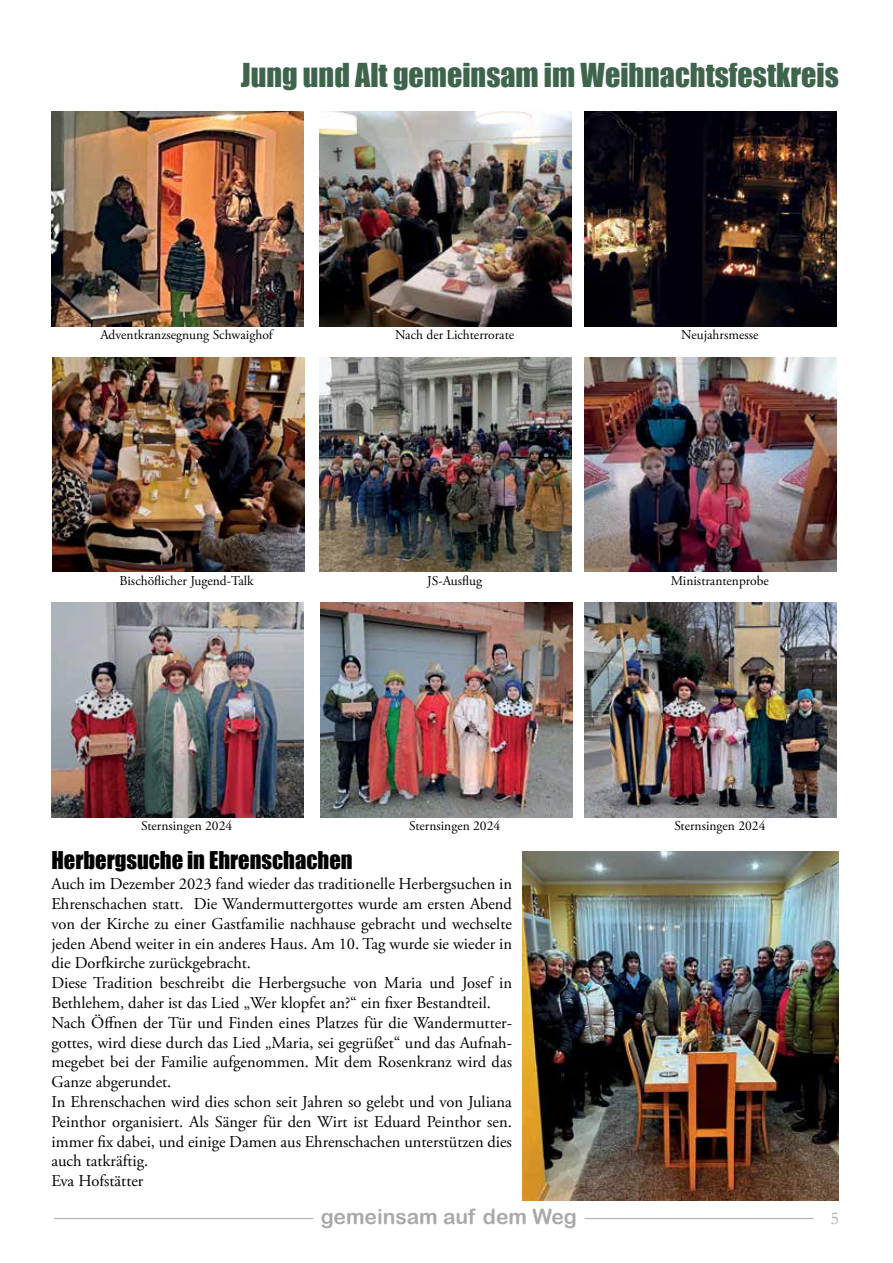
<style>
.page{position:relative;width:893px;height:1263px;background:#fff}
.page>*{position:absolute;margin:0;border:0;box-sizing:border-box;transform-origin:0 0}
.t1{font:30.3px "Impact";color:#3e654b}
.t2{font:22.5px "Impact";color:#000}
.t3{font:21px "Arial Rounded MT Bold";color:#a7a9ac}
.t4{font:18px "Garamond";color:#a7a9ac}
.t5{font:16.5px/19.8px "Adobe Garamond Pro";color:#000}
.t6{font:13.5px "Adobe Garamond Pro";color:#000}
</style>
<div class="page">
<hr style="left:54px;top:1218px;width:259px;height:1px;background:#a7a9ac">
<hr style="left:584px;top:1218px;width:230px;height:1px;background:#a7a9ac">
<img style="left:523px;top:852px;width:316px;height:348px">
<img style="left:51px;top:112px;width:253px;height:214px">
<img style="left:584px;top:112px;width:252px;height:214px">
<img style="left:320px;top:112px;width:252px;height:214px">
<img style="left:51px;top:602px;width:253px;height:215px">
<img style="left:53px;top:357px;width:252px;height:215px">
<img style="left:321px;top:602px;width:252px;height:215px">
<img style="left:319px;top:357px;width:252px;height:215px">
<img style="left:585px;top:602px;width:252px;height:215px">
<img style="left:584px;top:357px;width:252px;height:215px">
<h1 class="t1" style="left:241px;top:51px;width:600px">Jung und Alt gemeinsam im Weihnachtsfestkreis</h1>
<p class="t6" style="left:100px;top:327px;width:174px">Adventkranzsegnung Schwaighof</p>
<p class="t6" style="left:395px;top:327px;width:121px">Nach der Lichterrorate</p>
<p class="t6" style="left:681px;top:327px;width:79px">Neujahrsmesse</p>
<p class="t6" style="left:120px;top:572px;width:136px">Bischöflicher Jugend-Talk</p>
<p class="t6" style="left:427px;top:572px;width:56px">JS-Ausflug</p>
<p class="t6" style="left:671px;top:572px;width:100px">Ministrantenprobe</p>
<p class="t6" style="left:141px;top:818px;width:93px">Sternsingen 2024</p>
<p class="t6" style="left:409px;top:818px;width:93px">Sternsingen 2024</p>
<p class="t6" style="left:674px;top:818px;width:93px">Sternsingen 2024</p>
<h2 class="t2" style="left:51px;top:843px;width:303px">Herbergsuche in Ehrenschachen</h2>
<p class="t5" style="left:51px;top:875px;width:462px">Auch im Dezember 2023 fand wieder das traditionelle Herbergsuchen in Ehrenschachen statt. Die Wandermuttergottes wurde am ersten Abend von der Kirche zu einer Gastfamilie nachhause gebracht und wechselte jeden Abend weiter in ein anderes Haus. Am 10. Tag wurde sie wieder in die Dorfkirche zurückgebracht.<br>Diese Tradition beschreibt die Herbergsuche von Maria und Josef in Bethlehem, daher ist das Lied „Wer klopfet an?“ ein fixer Bestandteil.<br>Nach Öffnen der Tür und Finden eines Platzes für die Wandermutter&shy;gottes, wird diese durch das Lied „Maria, sei gegrüßet“ und das Aufnah&shy;megebet bei der Familie aufgenommen. Mit dem Rosenkranz wird das Ganze abgerundet.<br>In Ehrenschachen wird dies schon seit Jahren so gelebt und von Juliana Peinthor organisiert. Als Sänger für den Wirt ist Eduard Peinthor sen. immer fix dabei, und einige Damen aus Ehrenschachen unterstützen dies auch tatkräftig.<br>Eva Hofstätter</p>
<p class="t3" style="left:321px;top:1204px;width:257px">gemeinsam auf dem Weg</p>
<p class="t4" style="left:830px;top:1206px;width:10px">5</p>
</div>
